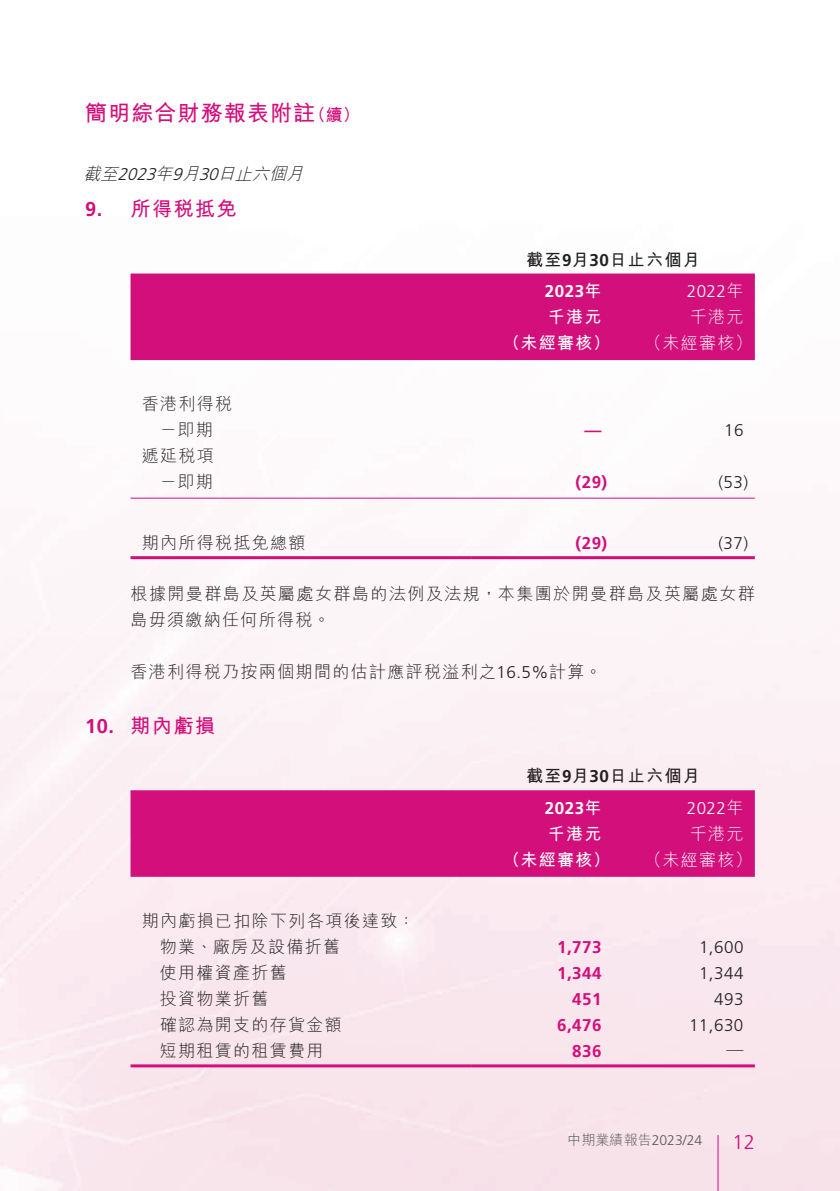
<style>
.page{position:relative;width:840px;height:1191px;background:#fff}
.page>*{position:absolute;margin:0;border:0;box-sizing:border-box;transform-origin:0 0}
.t1{font:700 22px "M Hei HK";letter-spacing:.05em;color:#d30f7b}
.t2{font:700 20px "M Hei HK";letter-spacing:.08em;color:#d30f7b}
.t3{font:700 20px "Frutiger LT Std";color:#d30f7b}
.t4{font:300 20px "Frutiger LT Std";color:#d30f7b}
.t5{font:300 17px/26px "M Hei HK";letter-spacing:.08em;color:#231f20;text-align:right}
.t6{font:700 17px "Frutiger LT Std";letter-spacing:.03em;color:#d30f7b}
.t7{font:300 17px "Frutiger LT Std";letter-spacing:.03em;color:#231f20}
.t8{font:700 17px "M Hei HK";letter-spacing:.08em;color:#231f20}
.t9{font:300 17px "M Hei HK";letter-spacing:.08em;color:#fff}
.t10{font:700 17px "M Hei HK";letter-spacing:.08em;color:#fff}
.t11{font:italic 300 17px "M Hei HK";color:#231f20}
.t12{font:300 17px "Frutiger LT Std";letter-spacing:.03em;color:#fff}
.t13{font:700 17px "Frutiger LT Std";letter-spacing:.03em;color:#fff}
.t14{font:italic 300 17px "Frutiger LT Std";color:#231f20}
.t15{font:700 17px "M Hei HK";color:#d30f7b}
.t16{font:300 17px "M Hei HK";color:#231f20}
.t17{font:300 14px "Frutiger LT Std";color:#57585a}
.s1{font-family:"Frutiger LT Std"}
.s2{font-family:"M Hei HK"}
</style>
<div class="page">
<img style="left:0;top:273px;width:839px;height:918px">
<hr style="left:717px;top:1135px;width:1px;height:56px;background:#d30f7b">
<div style="left:130px;top:273px;width:624px;height:87px;background:#d30f7b"></div>
<hr style="left:130px;top:497px;width:341px;height:1px;background:#d30f7b">
<hr style="left:471px;top:497px;width:141px;height:1px;background:#d30f7b">
<hr style="left:612px;top:497px;width:142px;height:1px;background:#d30f7b">
<hr style="left:130px;top:556px;width:341px;height:3px;background:#d30f7b">
<hr style="left:471px;top:556px;width:141px;height:3px;background:#d30f7b">
<hr style="left:612px;top:556px;width:142px;height:3px;background:#d30f7b">
<div style="left:130px;top:790px;width:624px;height:86px;background:#d30f7b"></div>
<hr style="left:130px;top:1064px;width:341px;height:3px;background:#d30f7b">
<hr style="left:471px;top:1064px;width:141px;height:3px;background:#d30f7b">
<hr style="left:612px;top:1064px;width:142px;height:3px;background:#d30f7b">
<p class="t1" style="left:85px;top:97px;width:231px">簡明綜合財務報表附註</p>
<p class="t15" style="left:309px;top:102px;width:52px">（續(</p>
<p class="t11" style="left:217px;top:161px;width:93px">日止六個月</p>
<p class="t11" style="left:155px;top:161px;width:25px">年</p>
<p class="t11" style="left:83px;top:161px;width:42px">截至</p>
<p class="t11" style="left:172px;top:161px;width:34px">月<span class="s1">9</span></p>
<p class="t14" style="left:117px;top:164px;width:45px">2023</p>
<p class="t14" style="left:199px;top:164px;width:26px">30</p>
<p class="t3" style="left:85px;top:198px;width:19px">9.</p>
<p class="t3" style="left:85px;top:714px;width:30px">10.</p>
<p class="t2" style="left:130px;top:194px;width:108px">所得稅抵免</p>
<p class="t5" style="left:142px;top:390px;width:92px">香港利得稅</p>
<p class="t5" style="left:142px;top:416px;width:73px">－即期遞延稅項</p>
<p class="t5" style="left:160px;top:468px;width:54px">－即期</p>
<p class="t8" style="left:526px;top:247px;width:175px">截至 月<span class="s1">9 30</span>日止六個月</p>
<p class="t12" style="left:686px;top:282px;width:58px">2022<span class="s2">年</span></p>
<p class="t13" style="left:544px;top:281px;width:58px">2023<span class="s2">年</span></p>
<p class="t10" style="left:547px;top:305px;width:55px">千港元</p>
<p class="t9" style="left:689px;top:305px;width:55px">千港元</p>
<p class="t10" style="left:503px;top:331px;width:108px">（未經審核）</p>
<p class="t9" style="left:644px;top:331px;width:108px">（未經審核(</p>
<p class="t6" style="left:584px;top:420px;width:18px">—</p>
<p class="t7" style="left:723px;top:420px;width:21px">16</p>
<p class="t6" style="left:575px;top:472px;width:33px">)29(</p>
<p class="t7" style="left:718px;top:472px;width:31px">)53(</p>
<p class="t5" style="left:142px;top:528px;width:165px">期內所得稅抵免總額</p>
<p class="t5" style="left:130px;top:580px;width:625px;text-align:left">根據開曼群島及英屬處女群島的法例及法規，本集團於開曼群島及英屬處女群島毋須繳納任何所得稅。</p>
<p class="t5" style="left:130px;top:658px;width:472px">香港利得稅乃按兩個期間的估計應評稅溢利之<span class="s1">16.5%</span>計算。</p>
<p class="t2" style="left:130px;top:711px;width:86px">期內虧損</p>
<p class="t6" style="left:575px;top:532px;width:33px">)29(</p>
<p class="t7" style="left:718px;top:533px;width:31px">)37(</p>
<p class="t8" style="left:526px;top:764px;width:175px">截至 月<span class="s1">9 30</span>日止六個月</p>
<p class="t12" style="left:686px;top:798px;width:58px">2022<span class="s2">年</span></p>
<p class="t13" style="left:544px;top:798px;width:58px">2023<span class="s2">年</span></p>
<p class="t10" style="left:547px;top:821px;width:55px">千港元</p>
<p class="t9" style="left:689px;top:822px;width:55px">千港元</p>
<p class="t10" style="left:503px;top:847px;width:108px">（未經審核）</p>
<p class="t9" style="left:644px;top:848px;width:108px">（未經審核(</p>
<p class="t5" style="left:142px;top:906px;width:274px">期內虧損已扣除下列各項後達致：</p>
<p class="t5" style="left:160px;top:932px;width:182px">物業、廠房及設備折舊</p>
<p class="t6" style="left:557px;top:936px;width:46px">1,773</p>
<p class="t7" style="left:698px;top:937px;width:46px">1,600</p>
<p class="t5" style="left:160px;top:958px;width:128px">使用權資產折舊</p>
<p class="t6" style="left:556px;top:962px;width:46px">1,344</p>
<p class="t7" style="left:698px;top:963px;width:46px">1,344</p>
<p class="t5" style="left:160px;top:984px;width:110px">投資物業折舊</p>
<p class="t6" style="left:572px;top:988px;width:31px">451</p>
<p class="t7" style="left:713px;top:989px;width:31px">493</p>
<p class="t5" style="left:160px;top:1010px;width:183px">確認為開支的存貨金額</p>
<p class="t6" style="left:556px;top:1014px;width:46px">6,476</p>
<p class="t7" style="left:688px;top:1015px;width:56px">11,630</p>
<p class="t5" style="left:160px;top:1036px;width:165px">短期租賃的租賃費用</p>
<p class="t6" style="left:572px;top:1040px;width:31px">836</p>
<p class="t16" style="left:726px;top:1038px;width:18px">—</p>
<p class="t17" style="left:567px;top:1132px;width:136px"><span class="s2">中期業績報告</span>2023/24</p>
<p class="t4" style="left:732px;top:1131px;width:24px">12</p>
</div>
